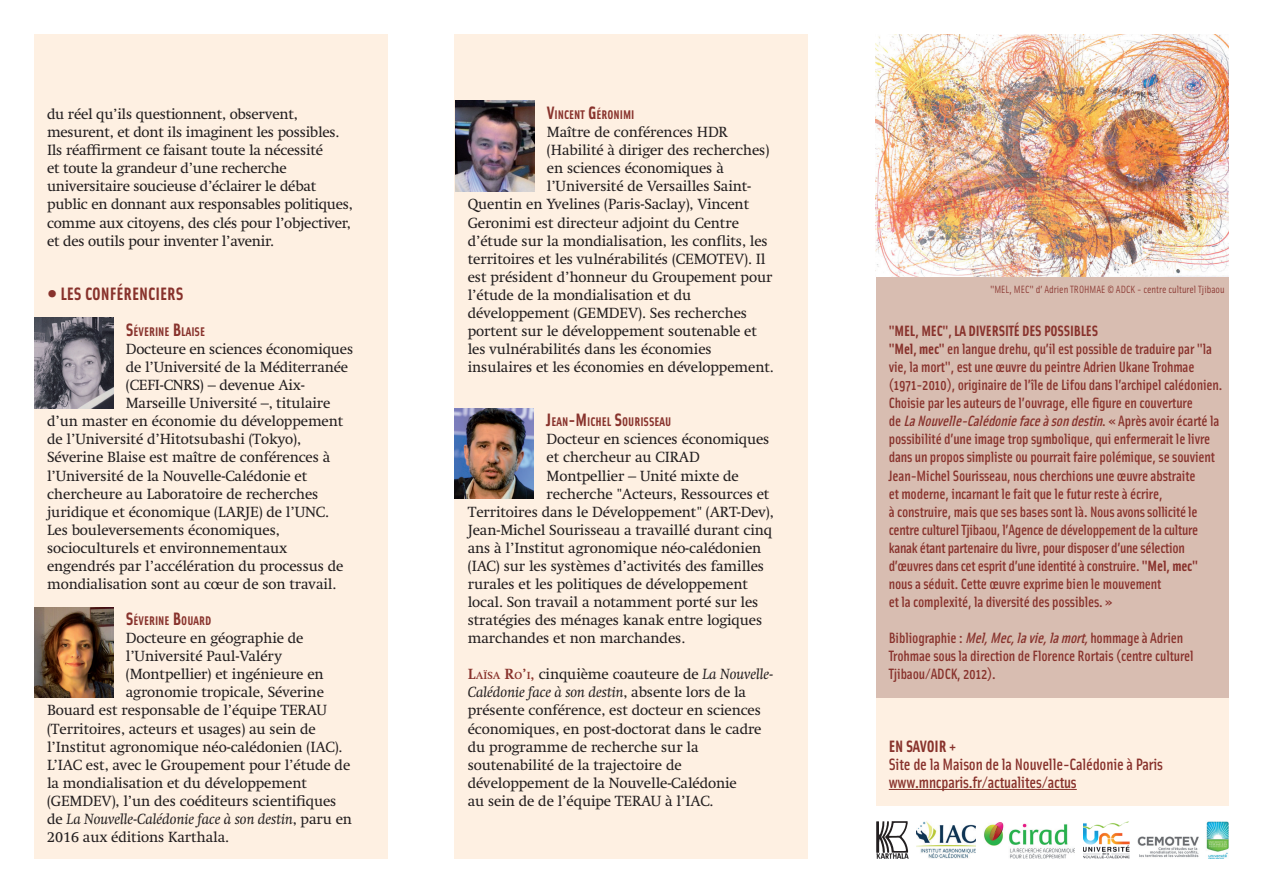
<style>
.page{position:relative;width:1263px;height:893px;background:#fff}
.page>*{position:absolute;margin:0;border:0;box-sizing:border-box;transform-origin:0 0}
.t1{font:700 18px "Solex OT";color:#88322c}
.t2{font:500 16.5px/18px "Solex OT";letter-spacing:-.01em;color:#88322c}
.t3{font:700 16.5px "Solex OT";letter-spacing:-.01em;color:#88322c}
.t4{font:15px/18.1px "Swift LT Pro";letter-spacing:-.01em;color:#231f20}
.t5{font:500 15px/18px "Solex OT";letter-spacing:-.01em;color:#88322c}
.t6{font:italic 15px "Swift LT Pro";letter-spacing:-.01em;color:#231f20}
.t7{font:700 12.6px "Solex OT";color:#88322c}
.t8{font:10.5px "Solex OT";color:#88322c}
.s1{font-family:"Swift LT Pro";font-size:21px}
.s2{font-size:18px}
.s3{font-style:normal}
.s4{font-weight:700;color:#88322c}
.s5{font-weight:700;font-size:10.5px;color:#88322c}
.s6{font-style:italic}
.s7{font-weight:700}
</style>
<div class="page">
<div style="left:455px;top:34px;width:353px;height:825px;background:#fef0e2"></div>
<div style="left:876px;top:34px;width:353px;height:772px;background:#fef0e2"></div>
<div style="left:34px;top:34px;width:354px;height:825px;background:#fef0e2"></div>
<hr style="left:889px;top:789px;width:188px;height:1px;background:#88322c">
<img style="left:34px;top:318px;width:79px;height:90px">
<img style="left:34px;top:607px;width:79px;height:90px">
<img style="left:455px;top:408px;width:79px;height:91px">
<img style="left:455px;top:101px;width:79px;height:90px">
<div style="left:876px;top:276px;width:353px;height:421px;background:#d8bdb1"></div>
<img style="left:876px;top:34px;width:353px;height:242px">
<img style="left:916px;top:821px;width:59px;height:38px">
<img style="left:1083px;top:821px;width:46px;height:38px">
<img style="left:1138px;top:821px;width:91px;height:38px">
<img style="left:876px;top:821px;width:32px;height:38px">
<img style="left:984px;top:822px;width:91px;height:36px">
<p class="t4" style="left:47px;top:105px;width:307px">du réel qu’ils questionnent, observent, mesurent, et dont ils imaginent les possibles.<br>Ils réaffirment ce faisant toute la nécessité<br>et toute la grandeur d’une recherche universitaire soucieuse d’éclairer le débat public en donnant aux responsables politiques, comme aux citoyens, des clés pour l’objectiver, et des outils pour inventer l’avenir.</p>
<p class="t1" style="left:47px;top:282px;width:138px"><span class="s1">•</span> LES CONFÉRENCIERS</p>
<p class="t7" style="left:126px;top:323px;width:81px"><span class="s2">S</span>ÉVERINE <span class="s2">B</span>LAISE</p>
<p class="t4" style="left:126px;top:340px;width:229px">Docteure en sciences économiques</p>
<p class="t4" style="left:126px;top:358px;width:224px">de l’Université de la Méditerranée</p>
<p class="t4" style="left:126px;top:376px;width:180px">(CEFI-CNRS) – devenue Aix-</p>
<p class="t4" style="left:126px;top:394px;width:206px">Marseille Université –, titulaire</p>
<p class="t4" style="left:47px;top:412px;width:298px">d’un master en économie du développement</p>
<p class="t4" style="left:47px;top:430px;width:256px">de l’Université d’Hitotsubashi (Tokyo),</p>
<p class="t4" style="left:47px;top:448px;width:285px">Séverine Blaise est maître de conférences à</p>
<p class="t4" style="left:47px;top:466px;width:262px">l’Université de la Nouvelle-Calédonie et</p>
<p class="t4" style="left:47px;top:484px;width:273px">chercheure au Laboratoire de recherches</p>
<p class="t4" style="left:47px;top:502px;width:284px">juridique et économique (LARJE) de l’UNC.</p>
<p class="t4" style="left:47px;top:521px;width:234px">Les bouleversements économiques,</p>
<p class="t4" style="left:47px;top:539px;width:242px">socioculturels et environnementaux</p>
<p class="t4" style="left:47px;top:557px;width:298px">engendrés par l’accélération du processus de</p>
<p class="t4" style="left:47px;top:575px;width:291px">mondialisation sont au cœur de son travail.</p>
<p class="t7" style="left:126px;top:612px;width:87px"><span class="s2">S</span>ÉVERINE <span class="s2">B</span>OUARD</p>
<p class="t4" style="left:126px;top:629px;width:179px">Docteure en géographie de</p>
<p class="t4" style="left:126px;top:647px;width:158px">l’Université Paul-Valéry</p>
<p class="t4" style="left:126px;top:665px;width:199px">(Montpellier) et ingénieure en</p>
<p class="t4" style="left:126px;top:683px;width:200px">agronomie tropicale, Séverine</p>
<p class="t4" style="left:47px;top:701px;width:281px">Bouard est responsable de l’équipe TERAU</p>
<p class="t4" style="left:47px;top:719px;width:270px">(Territoires, acteurs et usages) au sein de</p>
<p class="t4" style="left:47px;top:737px;width:297px">l’Institut agronomique néo-calédonien (IAC).</p>
<p class="t4" style="left:47px;top:755px;width:305px">L’IAC est, avec le Groupement pour l’étude de</p>
<p class="t4" style="left:47px;top:774px;width:261px">la mondialisation et du développement</p>
<p class="t4" style="left:47px;top:792px;width:291px">(GEMDEV), l’un des coéditeurs scientifiques</p>
<p class="t6" style="left:47px;top:810px;width:306px"><span class="s3">de</span> La Nouvelle-Calédonie face à son destin<span class="s3">, paru en</span></p>
<p class="t4" style="left:47px;top:828px;width:184px">2016 aux éditions Karthala.</p>
<p class="t7" style="left:547px;top:106px;width:89px"><span class="s2">V</span>INCENT <span class="s2">G</span>ÉRONIMI</p>
<p class="t4" style="left:547px;top:123px;width:183px">Maître de conférences HDR</p>
<p class="t4" style="left:547px;top:141px;width:224px">(Habilité à diriger des recherches)</p>
<p class="t4" style="left:547px;top:159px;width:179px">en sciences économiques à</p>
<p class="t4" style="left:547px;top:177px;width:206px">l’Université de Versailles Saint-</p>
<p class="t4" style="left:468px;top:195px;width:283px">Quentin en Yvelines (Paris-Saclay), Vincent</p>
<p class="t4" style="left:468px;top:213px;width:273px">Geronimi est directeur adjoint du Centre</p>
<p class="t4" style="left:468px;top:231px;width:301px">d’étude sur la mondialisation, les conflits, les</p>
<p class="t4" style="left:468px;top:249px;width:299px">territoires et les vulnérabilités (CEMOTEV). Il</p>
<p class="t4" style="left:468px;top:268px;width:306px">est président d’honneur du Groupement pour</p>
<p class="t4" style="left:468px;top:286px;width:225px">l’étude de la mondialisation et du</p>
<p class="t4" style="left:468px;top:304px;width:281px">développement (GEMDEV). Ses recherches</p>
<p class="t4" style="left:468px;top:322px;width:291px">portent sur le développement soutenable et</p>
<p class="t4" style="left:468px;top:340px;width:245px">les vulnérabilités dans les économies</p>
<p class="t4" style="left:468px;top:358px;width:308px">insulaires et les économies en développement.</p>
<p class="t7" style="left:546px;top:414px;width:126px"><span class="s2">J</span>EAN<span class="s2">-M</span> ICHEL <span class="s2">S</span>OURISSEAU</p>
<p class="t4" style="left:546px;top:430px;width:224px">Docteur en sciences économiques</p>
<p class="t4" style="left:546px;top:448px;width:155px">et chercheur au CIRAD</p>
<p class="t4" style="left:546px;top:466px;width:194px">Montpellier – Unité mixte de</p>
<p class="t4" style="left:546px;top:484px;width:224px">recherche "Acteurs, Ressources et</p>
<p class="t4" style="left:468px;top:502px;width:308px">Territoires dans le Développement" (ART-Dev),</p>
<p class="t4" style="left:468px;top:521px;width:306px">Jean-Michel Sourisseau a travaillé durant cinq</p>
<p class="t4" style="left:468px;top:539px;width:295px">ans à l’Institut agronomique néo-calédonien</p>
<p class="t4" style="left:468px;top:557px;width:298px">(IAC) sur les systèmes d’activités des familles</p>
<p class="t4" style="left:468px;top:575px;width:282px">rurales et les politiques de développement</p>
<p class="t4" style="left:468px;top:593px;width:292px">local. Son travail a notamment porté sur les</p>
<p class="t4" style="left:468px;top:611px;width:296px">stratégies des ménages kanak entre logiques</p>
<p class="t4" style="left:468px;top:629px;width:219px">marchandes et non marchandes.</p>
<p class="t4" style="left:468px;top:665px;width:307px"><span class="s4">L</span><span class="s5">AÏSA</span> <span class="s4">R</span><span class="s5">O</span><span class="s4">’</span><span class="s5">I</span><span class="s4">,</span> cinquième coauteure de <span class="s6">La Nouvelle-Calédonie face à son destin</span>, absente lors de la présente conférence, est docteur en sciences économiques, en post-doctorat dans le cadre du programme de recherche sur la soutenabilité de la trajectoire de développement de la Nouvelle-Calédonie<br>au sein de de l’équipe TERAU à l’IAC.</p>
<p class="t8" style="left:990px;top:282px;width:236px">"MEL, MEC" d’ Adrien TROHMAE © ADCK - centre culturel Tjibaou</p>
<p class="t5" style="left:889px;top:321px;width:335px"><span class="s7">"MEL, MEC", LA DIVERSITÉ DES POSSIBLES<br>"Mel, mec"</span> en langue drehu, qu’il est possible de traduire par "la vie, la mort", est une œuvre du peintre Adrien Ukane Trohmae (1971-2010), originaire de l’île de Lifou dans l’archipel calédonien.<br>Choisie par les auteurs de l’ouvrage, elle figure en couverture<br>d e <span class="s6">LaNouvelle-Calédoniefaceàsondestin</span>. « A p r è s a v o i r é c a r t é l a possibilité d’une image trop symbolique, qui enfermerait le livre dans un propos simpliste ou pourrait faire polémique, se souvient Jean-Michel Sourisseau, nous cherchions une œuvre abstraite<br>et moderne, incarnant le fait que le futur reste à écrire,<br>à construire, mais que ses bases sont là. Nous avons sollicité le centre culturel Tjibaou, l’Agence de développement de la culture kanak étant partenaire du livre, pour disposer d’une sélection d’œuvres dans cet esprit d’une identité à construire. <span class="s7">"Mel, mec" </span>nous a séduit. Cette œuvre exprime bien le mouvement<br>et la complexité, la diversité des possibles. »</p>
<p class="t5" style="left:889px;top:628px;width:306px">Bibliographie : <span class="s6">Mel,Mec,lavie,lamort,</span>hommage à Adrien<br>Trohmae sous la direction de Florence Rortais (centre culturel<br>Tjibaou/ADCK, 2012).</p>
<p class="t3" style="left:889px;top:735px;width:69px">EN SAVOIR +</p>
<p class="t2" style="left:889px;top:754px;width:276px">Site de la Maison de la Nouvelle-Calédonie à Paris www.mncparis.fr/actualites/actus</p>
</div>
